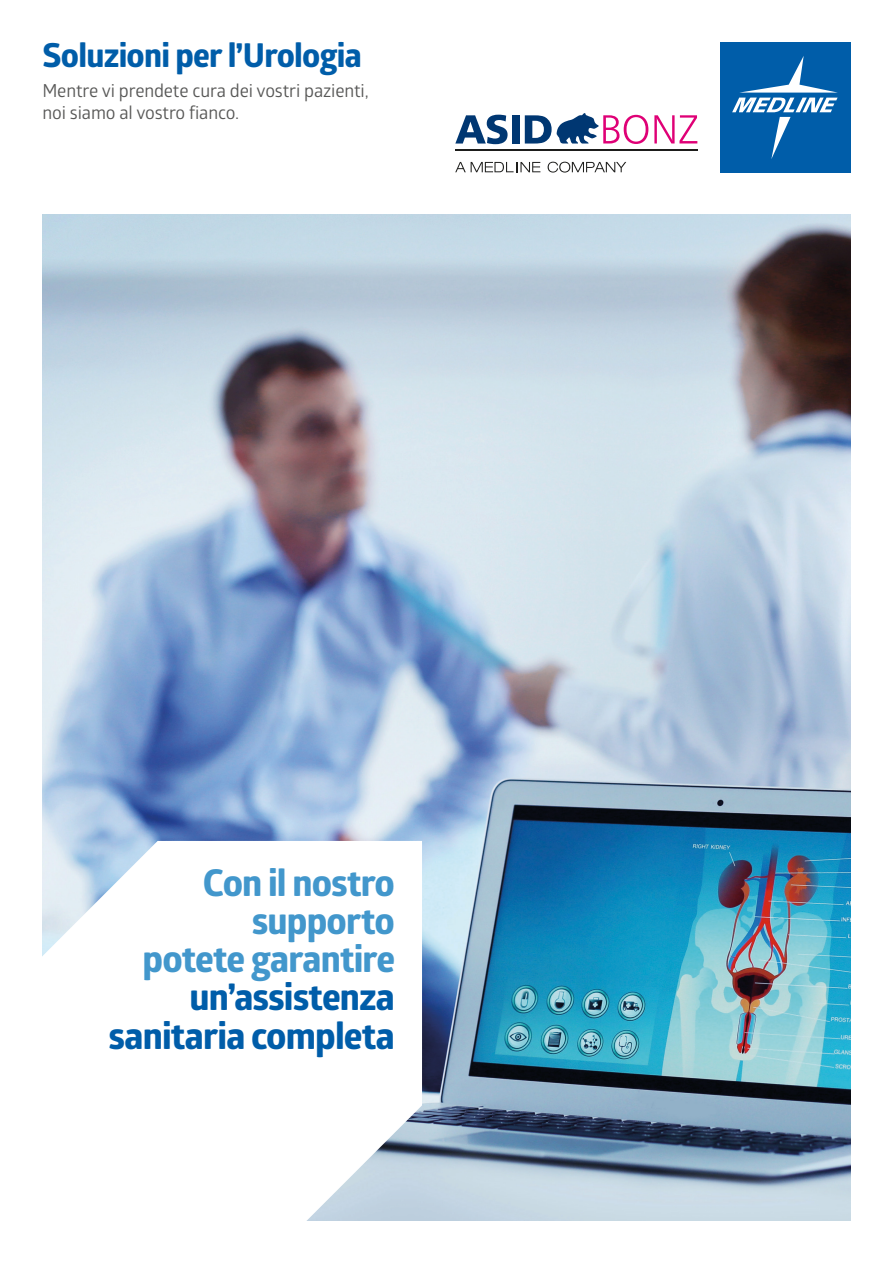
<style>
.page{position:relative;width:893px;height:1263px;background:#fff}
.page>*{position:absolute;margin:0;border:0;box-sizing:border-box;transform-origin:0 0}
.A4{font:700 36.9px "Globerx";letter-spacing:-.025em;color:#4297cc}
.A4-2{font:700 36.9px "Globerx";letter-spacing:-.025em;color:#005da9}
.MEDLINE_-_Category_Head{font:700 33px "Globerx";letter-spacing:-.025em;color:#005da9}
.MEDLINE_-_Feature_Line{font:18px/22.5px "Glober";letter-spacing:-.01em;color:#575756}
</style>
<div class="page">
<img style="left:43px;top:215px;width:807px;height:1005px">
<div style="left:720px;top:42px;width:130px;height:131px;background:#005da9"></div>
<svg style="left:732px;top:56px;width:106px;height:103px"></svg>
<svg style="left:42px;top:841px;width:380px;height:380px"></svg>
<svg style="left:548px;top:162px;width:78px;height:11px"></svg>
<hr style="left:455px;top:149px;width:242px;height:1px;background:#1d1d1b">
<svg style="left:455px;top:115px;width:53px;height:29px"></svg>
<div style="left:512px;top:115px;width:7px;height:29px;background:#003772"></div>
<svg style="left:654px;top:115px;width:43px;height:28px"></svg>
<svg style="left:525px;top:113px;width:123px;height:31px"></svg>
<svg style="left:455px;top:162px;width:85px;height:10px"></svg>
<p class="MEDLINE_-_Category_Head" style="left:43px;top:32px;width:321px">Soluzioni per l’Urologia</p>
<p class="MEDLINE_-_Feature_Line" style="left:43px;top:78px;width:328px">Mentre vi prendete cura dei vostri pazienti, noi siamo al vostro fianco.</p>
<p class="A4" style="left:203px;top:856px;width:194px">Con il nostro</p>
<p class="A4" style="left:252px;top:894px;width:145px">supporto</p>
<p class="A4" style="left:142px;top:932px;width:254px">potete garantire</p>
<p class="A4-2" style="left:189px;top:970px;width:207px">un’assistenza</p>
<p class="A4-2" style="left:108px;top:1009px;width:288px">sanitaria completa</p>
</div>
